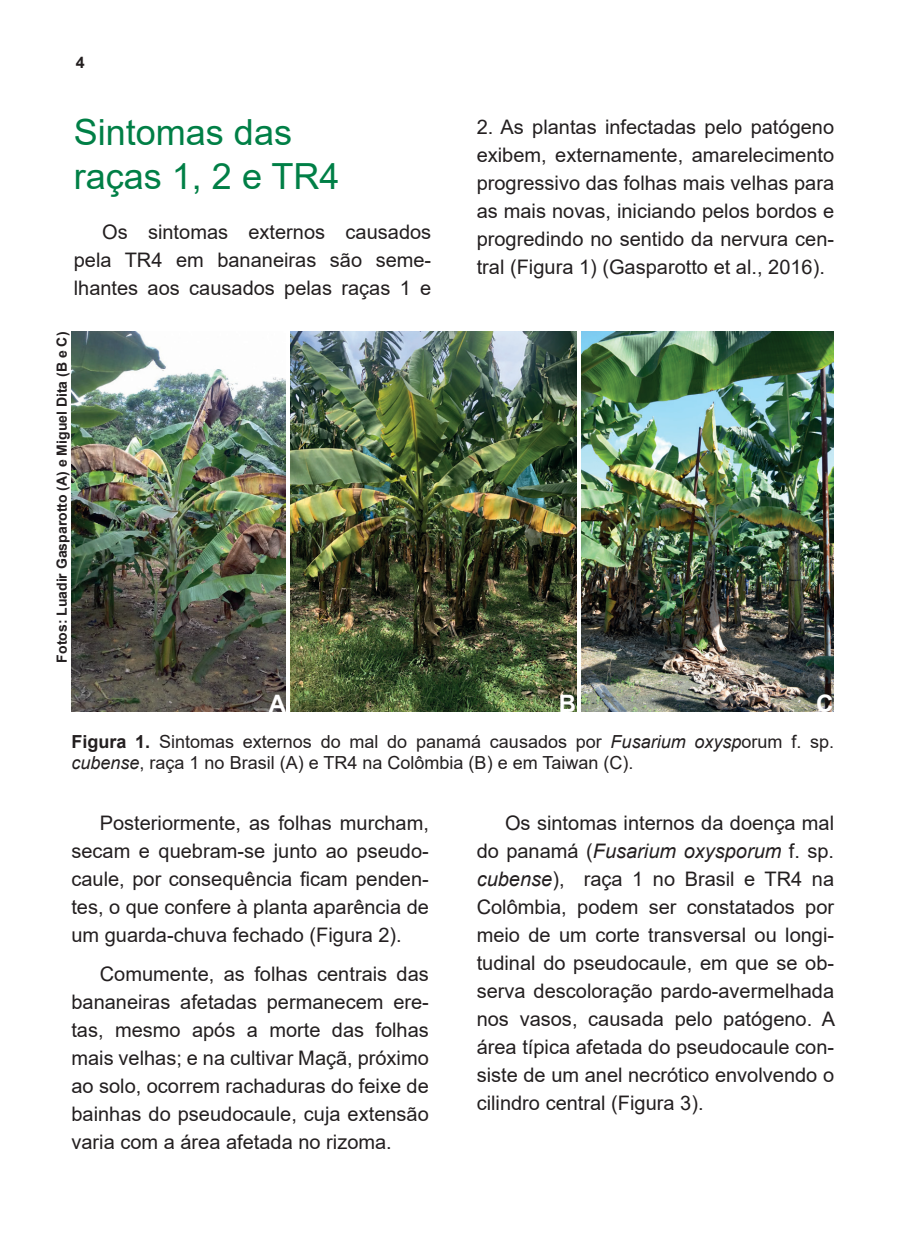
<style>
.page{position:relative;width:908px;height:1248px;background:#fff}
.page>*{position:absolute;margin:0;border:0;box-sizing:border-box;transform-origin:0 0}
.t1{font:36px/43.2px "Arial";color:#007f46}
.t2{font:700 24px "Arial";color:#fff}
.t3{font:20px/28px "Arial";color:#231f20;text-align:justify}
.t4{font:18px/21.6px "Arial";color:#231f20}
.t5{font:700 16px "Arial";color:#231f20}
.t6{font:700 14px "Arial";color:#231f20}
.s1{font-weight:700}
.s2{font-style:italic}
</style>
<div class="page">
<img style="left:71px;top:332px;width:214px;height:379px">
<img style="left:291px;top:332px;width:285px;height:379px">
<img style="left:581px;top:332px;width:252px;height:379px">
<p class="t5" style="left:76px;top:51px;width:10px">4</p>
<h1 class="t1" style="left:74px;top:111px;width:267px">Sintomas das raças 1, 2 e TR4</h1>
<p class="t3" style="left:74px;top:218px;width:359px;text-indent:28px">Os sintomas externos causados pela TR4 em bananeiras são seme&shy;lhantes aos causados pelas raças 1 e</p>
<p class="t6" style="left:52px;top:662px;width:332px;rotate:-90deg">Fotos: Luadir Gasparotto (A) e Miguel Dita (B e C)</p>
<p class="t3" style="left:476px;top:112px;width:359px">2. As plantas infectadas pelo patógeno exibem, externamente, amarelecimento progressivo das folhas mais velhas para as mais novas, iniciando pelos bordos e progredindo no sentido da nervura cen&shy;tral (Figura 1) (Gasparotto et al., 2016).</p>
<p class="t2" style="left:269px;top:686px;width:19px">A</p>
<p class="t2" style="left:558px;top:686px;width:19px">B</p>
<p class="t2" style="left:815px;top:686px;width:19px">C</p>
<p class="t4" style="left:71px;top:730px;width:763px"><span class="s1">Figura 1.</span> Sintomas externos do mal do panamá causados por <span class="s2">Fusarium oxysp</span>orum f. sp. <span class="s2">cubense</span>, raça 1 no Brasil (A) e TR4 na Colômbia (B) e em Taiwan (C).</p>
<p class="t3" style="left:71px;top:808px;width:359px;text-indent:28px">Posteriormente, as folhas murcham, secam e quebram-se junto ao pseudo&shy;caule, por consequência ficam penden&shy;tes, o que confere à planta aparência de um guarda-chuva fechado (Figura 2).</p>
<p class="t3" style="left:71px;top:959px;width:359px;text-indent:28px">Comumente, as folhas centrais das bananeiras afetadas permanecem ere&shy;tas, mesmo após a morte das folhas mais velhas; e na cultivar Maçã, próximo ao solo, ocorrem rachaduras do feixe de bainhas do pseudocaule, cuja extensão varia com a área afetada no rizoma.</p>
<p class="t3" style="left:476px;top:808px;width:360px;text-indent:28px">Os sintomas internos da doença mal do panamá (<span class="s2">Fusarium oxysporum</span> f. sp. <span class="s2">cubense</span>), raça 1 no Brasil e TR4 na Colômbia, podem ser constatados por meio de um corte transversal ou longi&shy;tudinal do pseudocaule, em que se ob&shy;serva descoloração pardo-avermelhada nos vasos, causada pelo patógeno. A área típica afetada do pseudocaule con&shy;siste de um anel necrótico envolvendo o cilindro central (Figura 3).</p>
</div>
